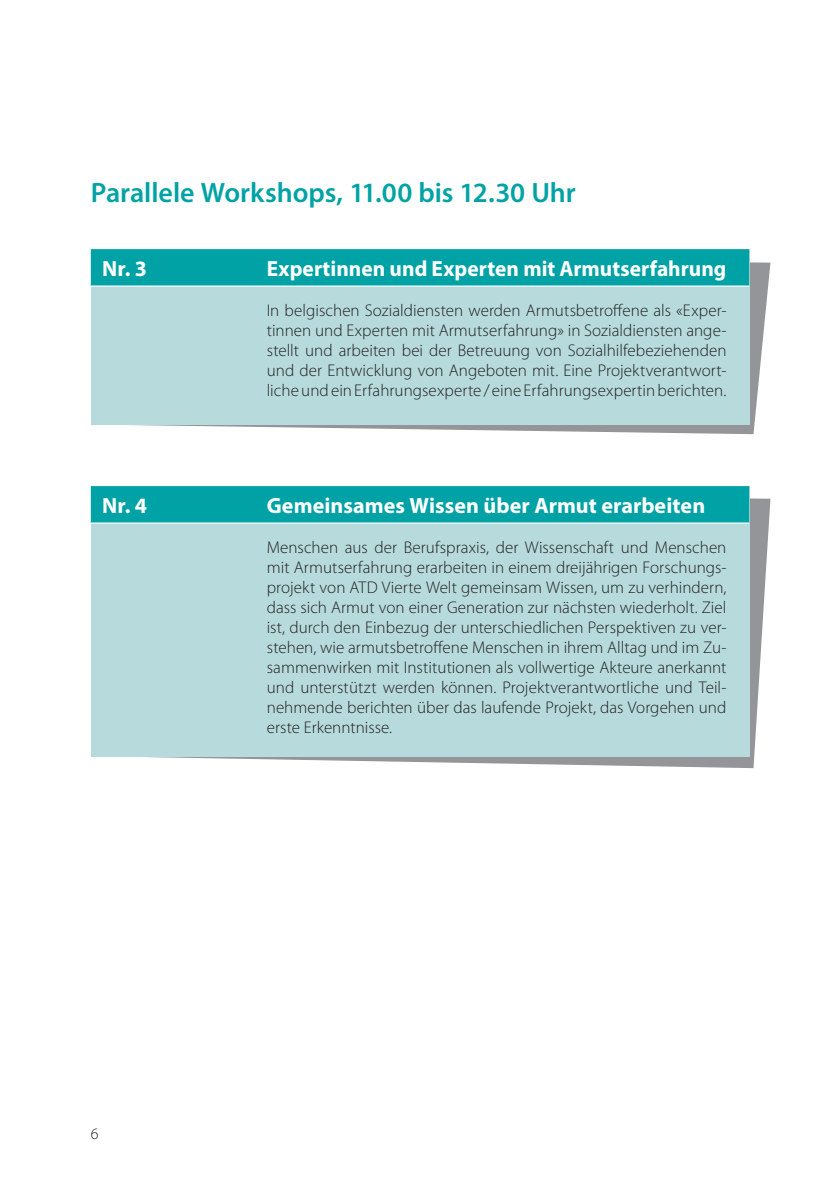
<style>
.page{position:relative;width:840px;height:1191px;background:#fff}
.page>*{position:absolute;margin:0;border:0;box-sizing:border-box;transform-origin:0 0}
.t1{font:600 28px "Myriad Pro";letter-spacing:-.005em;color:#00a2a5}
.t2{font:700 22px "Myriad Pro";letter-spacing:.005em;color:#fff}
.t3{font:300 17px/20px "Myriad Pro";color:#231f20;text-align:justify}
.t4{font:300 16px "Myriad Pro";color:#231f20}
</style>
<div class="page">
<svg style="left:101px;top:492px;width:669px;height:276px"></svg>
<div style="left:91px;top:486px;width:657px;height:270px;background:#b7dbdd"></div>
<div style="left:91px;top:486px;width:657px;height:36px;background:#00a2a5"></div>
<hr style="left:91px;top:522px;width:170px;height:1px;background:#fff">
<hr style="left:261px;top:522px;width:487px;height:1px;background:#fff">
<svg style="left:101px;top:257px;width:669px;height:177px"></svg>
<div style="left:91px;top:249px;width:657px;height:175px;background:#b7dbdd"></div>
<div style="left:91px;top:249px;width:657px;height:36px;background:#00a2a5"></div>
<hr style="left:91px;top:285px;width:170px;height:2px;background:#fff">
<hr style="left:261px;top:285px;width:487px;height:2px;background:#fff">
<h1 class="t1" style="left:91px;top:178px;width:486px">Parallele Workshops, 11.00 bis 12.30 Uhr</h1>
<p class="t2" style="left:102px;top:254px;width:46px">Nr. 3</p>
<p class="t2" style="left:266px;top:254px;width:461px">Expertinnen und Experten mit Armutserfahrung</p>
<p class="t3" style="left:266px;top:301px;width:461px">In belgischen Sozialdiensten werden Armutsbetroffene als «Exper&shy;tinnen und Experten mit Armutserfahrung» in Sozialdiensten ange&shy;stellt und arbeiten bei der Betreuung von Sozialhilfebeziehenden und der Entwicklung von Angeboten mit. Eine Projektverantwort&shy;liche und ein Erfahrungsexperte / eine Erfahrungsexpertin berichten.</p>
<p class="t2" style="left:102px;top:491px;width:46px">Nr. 4</p>
<p class="t2" style="left:266px;top:491px;width:440px">Gemeinsames Wissen über Armut erarbeiten</p>
<p class="t3" style="left:266px;top:538px;width:461px">Menschen aus der Berufspraxis, der Wissenschaft und Menschen mit Armutserfahrung erarbeiten in einem dreijährigen Forschungs&shy;projekt von ATD Vierte Welt gemeinsam Wissen, um zu verhindern, dass sich Armut von einer Generation zur nächsten wiederholt. Ziel ist, durch den Einbezug der unterschiedlichen Perspektiven zu ver&shy;stehen, wie armutsbetroffene Menschen in ihrem Alltag und im Zu&shy;sammenwirken mit Institutionen als vollwertige Akteure anerkannt und unterstützt werden können. Projektverantwortliche und Teil&shy;nehmende berichten über das laufende Projekt, das Vorgehen und erste Erkenntnisse.</p>
<p class="t4" style="left:91px;top:1124px;width:9px">6</p>
</div>
